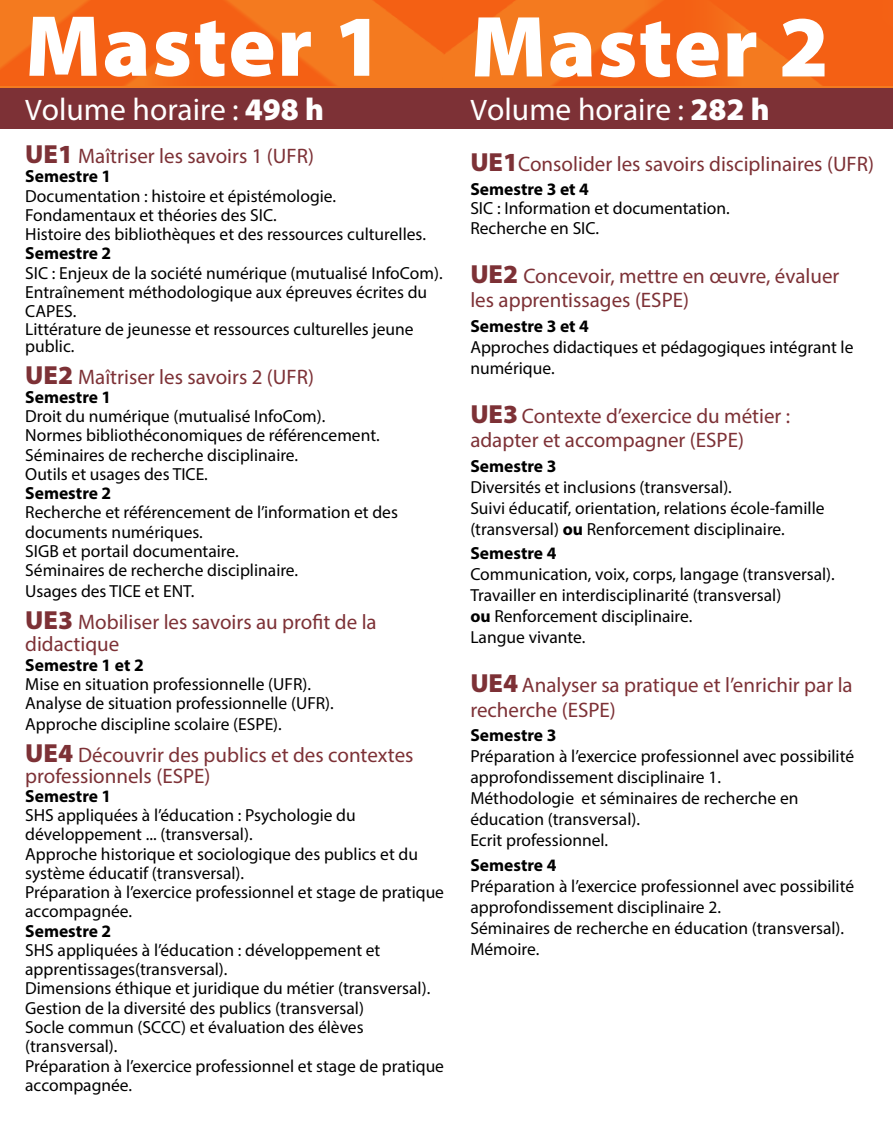
<style>
.page{position:relative;width:893px;height:1141px;background:#fff}
.page>*{position:absolute;margin:0;border:0;box-sizing:border-box;transform-origin:0 0}
.t1{font:900 87.5px "Myriad Pro";letter-spacing:.02em;color:#fff}
.t2{font:31.5px "Myriad Pro";color:#fff}
.t3{font:21px/24.5px "Myriad Pro";color:#7d3136}
.t4{font:17.5px/19.2px "Myriad Pro";color:#000}
.t5{font:700 17.5px "Myriad Pro";color:#000}
.s1{font-size:29.75px}
.s2{font-weight:900}
.s3{font-weight:900;font-size:26.25px}
.s4{font-weight:700}
</style>
<div class="page">
<hr style="left:0;top:86px;width:893px;height:2px;background:#f47b20">
<svg style="left:0;top:0;width:893px;height:86px;background:#f46b18"></svg>
<div style="left:0;top:88px;width:893px;height:40px;background:#7d3136"></div>
<h1 class="t1" style="left:25px;top:-3px;width:360px">Master 1</h1>
<h2 class="t2" style="left:25px;top:90px;width:300px"><span class="s1">V</span>olume horaire : <span class="s2">498 h</span></h2>
<p class="t3" style="left:25px;top:144px;width:290px"><span class="s3">UE1</span> Maîtriser les savoirs 1 (UFR)</p>
<p class="t5" style="left:25px;top:165px;width:88px">Semestre 1</p>
<p class="t4" style="left:25px;top:186px;width:402px">Documentation : histoire et épistémologie.<br>Fondamentaux et théories des SIC.<br>Histoire des bibliothèques et des ressources culturelles.</p>
<p class="t5" style="left:25px;top:242px;width:88px">Semestre 2</p>
<p class="t4" style="left:25px;top:263px;width:419px">SIC : Enjeux de la société numérique (mutualisé InfoCom).<br>Entraînement méthodologique aux épreuves écrites du<br>CAPES.</p>
<p class="t4" style="left:25px;top:320px;width:390px;line-height:17.5px">Littérature de jeunesse et ressources culturelles jeune public.</p>
<p class="t3" style="left:25px;top:364px;width:290px"><span class="s3">UE2</span> Maîtriser les savoirs 2 (UFR)</p>
<p class="t5" style="left:25px;top:386px;width:88px">Semestre 1</p>
<p class="t4" style="left:25px;top:406px;width:356px">Droit du numérique (mutualisé InfoCom).<br>Normes bibliothéconomiques de référencement.<br>Séminaires de recherche disciplinaire.<br>Outils et usages des TICE.</p>
<p class="t5" style="left:25px;top:482px;width:88px">Semestre 2</p>
<p class="t4" style="left:25px;top:503px;width:374px">Recherche et référencement de l’information et des documents numériques.<br>SIGB et portail documentaire.<br>Séminaires de recherche disciplinaire.</p>
<p class="t4" style="left:25px;top:581px;width:171px">Usages des TICE et ENT.</p>
<p class="t3" style="left:25px;top:610px;width:353px;line-height:22.8px"><span class="s3">UE3</span> Mobiliser les savoirs au profit de la didactique</p>
<p class="t5" style="left:25px;top:653px;width:120px">Semestre 1 et 2</p>
<p class="t4" style="left:25px;top:674px;width:310px">Mise en situation professionnelle (UFR).<br>Analyse de situation professionnelle (UFR).</p>
<p class="t4" style="left:25px;top:714px;width:258px">Approche discipline scolaire (ESPE).</p>
<p class="t3" style="left:25px;top:744px;width:390px;line-height:21px"><span class="s3">UE4</span> Découvrir des publics et des contextes professionnels (ESPE)</p>
<p class="t5" style="left:25px;top:785px;width:88px">Semestre 1</p>
<p class="t4" style="left:25px;top:805px;width:420px">SHS appliquées à l’éducation : Psychologie du développement ... (transversal).<br>Approche historique et sociologique des publics et du système éducatif (transversal).<br>Préparation à l’exercice professionnel et stage de pratique accompagnée.</p>
<p class="t5" style="left:25px;top:919px;width:88px">Semestre 2</p>
<p class="t4" style="left:25px;top:940px;width:420px">SHS appliquées à l’éducation : développement et apprentissages(transversal).<br>Dimensions éthique et juridique du métier (transversal).<br>Gestion de la diversité des publics (transversal)<br>Socle commun (SCCC) et évaluation des élèves (transversal).<br>Préparation à l’exercice professionnel et stage de pratique accompagnée.</p>
<h1 class="t1" style="left:471px;top:-3px;width:360px">Master 2</h1>
<h2 class="t2" style="left:471px;top:90px;width:300px"><span class="s1">V</span>olume horaire : <span class="s2">282 h</span></h2>
<p class="t3" style="left:470px;top:151px;width:405px"><span class="s3">UE1</span>Consolider les savoirs disciplinaires (UFR)</p>
<p class="t5" style="left:470px;top:178px;width:120px">Semestre 3 et 4</p>
<p class="t4" style="left:470px;top:199px;width:261px">SIC : Information et documentation.<br>Recherche en SIC.</p>
<p class="t3" style="left:470px;top:263px;width:371px"><span class="s3">UE2</span> Concevoir, mettre en œuvre, évaluer les apprentissages (ESPE)</p>
<p class="t5" style="left:470px;top:314px;width:120px">Semestre 3 et 4</p>
<p class="t4" style="left:470px;top:336px;width:385px;line-height:21px">Approches didactiques et pédagogiques intégrant le numérique.</p>
<p class="t3" style="left:470px;top:403px;width:321px"><span class="s3">UE3</span> Contexte d’exercice du métier : adapter et accompagner (ESPE)</p>
<p class="t5" style="left:470px;top:454px;width:88px">Semestre 3</p>
<p class="t4" style="left:470px;top:476px;width:356px;line-height:21px">Diversités et inclusions (transversal).<br>Suivi éducatif, orientation, relations école-famille (transversal) <span class="s4">ou</span> Renforcement disciplinaire.</p>
<p class="t5" style="left:470px;top:542px;width:88px">Semestre 4</p>
<p class="t4" style="left:470px;top:564px;width:366px;line-height:21px">Communication, voix, corps, langage (transversal).<br>Travailler en interdisciplinarité (transversal)<br><span class="s4">ou</span> Renforcement disciplinaire.<br>Langue vivante.</p>
<p class="t3" style="left:470px;top:673px;width:384px"><span class="s3">UE4</span> Analyser sa pratique et l’enrichir par la recherche (ESPE)</p>
<p class="t5" style="left:470px;top:724px;width:88px">Semestre 3</p>
<p class="t4" style="left:470px;top:746px;width:385px;line-height:21px">Préparation à l’exercice professionnel avec possibilité approfondissement disciplinaire 1.<br>Méthodologie et séminaires de recherche en éducation (transversal).<br>Ecrit professionnel.</p>
<p class="t5" style="left:470px;top:853px;width:88px">Semestre 4</p>
<p class="t4" style="left:470px;top:875px;width:385px;line-height:21px">Préparation à l’exercice professionnel avec possibilité approfondissement disciplinaire 2.<br>Séminaires de recherche en éducation (transversal).<br>Mémoire.</p>
</div>
